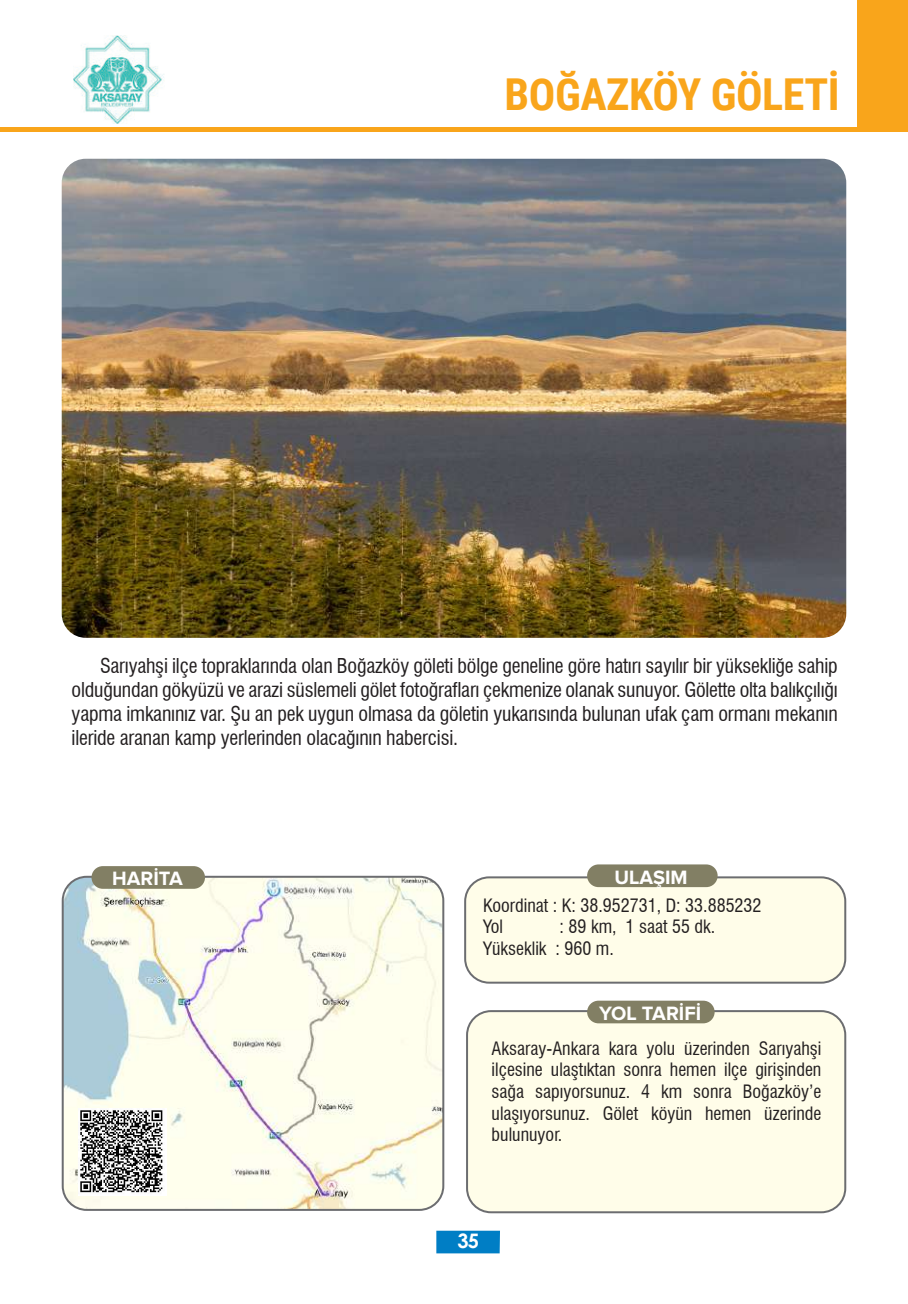
<style>
.page{position:relative;width:908px;height:1304px;background:#fff}
.page>*{position:absolute;margin:0;border:0;box-sizing:border-box;transform-origin:0 0}
.t1{font:700 44px "Roboto Condensed";letter-spacing:-.01em;color:#f9a51b}
.t2{font:condensed 20px/24px "Swiss 721 BT";letter-spacing:-.01em;color:#231f20;text-align:justify}
.t3{font:700 20px "Proxima Nova";color:#fff}
.t4{font:700 20px "Century Gothic";color:#fff}
.t5{font:condensed 18px/21.6px "Swiss 721 BT";color:#231f20}
</style>
<div class="page">
<img style="left:63px;top:877px;width:380px;height:333px">
<div style="left:62px;top:876px;width:382px;height:335px;border:2px solid #6c6d70;border-radius:24px"></div>
<div style="left:467px;top:1011px;width:377px;height:201px;background:#fffde9;border-radius:24px"></div>
<div style="left:466px;top:1010px;width:379px;height:203px;border:2px solid #6c6d70;border-radius:24px"></div>
<div style="left:465px;top:877px;width:379px;height:106px;background:#fffde9;border-radius:24px"></div>
<div style="left:464px;top:876px;width:381px;height:108px;border:2px solid #6c6d70;border-radius:24px"></div>
<img style="left:62px;top:159px;width:783px;height:479px">
<div style="left:91px;top:866px;width:114px;height:23px;background:#827f64;border-radius:11px"></div>
<div style="left:587px;top:1001px;width:127px;height:22px;background:#827f64;border-radius:11px"></div>
<div style="left:587px;top:864px;width:130px;height:23px;background:#827f64;border-radius:11px"></div>
<img style="left:78px;top:1108px;width:88px;height:88px">
<div style="left:857px;top:0;width:50px;height:128px;background:#f9a51b"></div>
<hr style="left:0;top:128px;width:907px;height:4px;background:#f9a51b">
<img style="left:74px;top:35px;width:90px;height:88px">
<div style="left:436px;top:1231px;width:64px;height:22px;background:#007ec5"></div>
<h1 class="t1" style="left:504px;top:63px;width:336px">BOĞAZKÖY GÖLETİ</h1>
<p class="t2" style="left:72px;top:654px;width:767px;text-indent:28px">Sarıyahşi ilçe topraklarında olan Boğazköy göleti bölge geneline göre hatırı sayılır bir yüksekliğe sahip olduğundan gökyüzü ve arazi süslemeli gölet fotoğrafları çekmenize olanak sunuyor. Gölette olta balıkçılığı yapma imkanınız var. Şu an pek uygun olmasa da göletin yukarısında bulunan ufak çam ormanı mekanın ileride aranan kamp yerlerinden olacağının habercisi.</p>
<p class="t3" style="left:112px;top:870px;width:72px">HARİTA</p>
<p class="t3" style="left:614px;top:868px;width:75px">ULAŞIM</p>
<p class="t5" style="left:483px;top:894px;width:280px">Koordinat : K: 38.952731, D: 33.885232<br>Yol</p>
<p class="t5" style="left:483px;top:916px;width:233px;text-indent:76px">: 89 km, 1 saat 55 dk.<br>Yükseklik : 960 m.</p>
<p class="t3" style="left:598px;top:1004px;width:104px">YOL TARİFİ</p>
<p class="t5" style="left:491px;top:1037px;width:331px;text-align:justify">Aksaray-Ankara kara yolu üzerinden Sarıyahşi ilçesine ulaştıktan sonra hemen ilçe girişinden sağa sapıyorsunuz. 4 km sonra Boğazköy’e ulaşıyorsunuz. Gölet köyün hemen üzerinde bulunuyor.</p>
<p class="t4" style="left:457px;top:1226px;width:23px">35</p>
</div>
